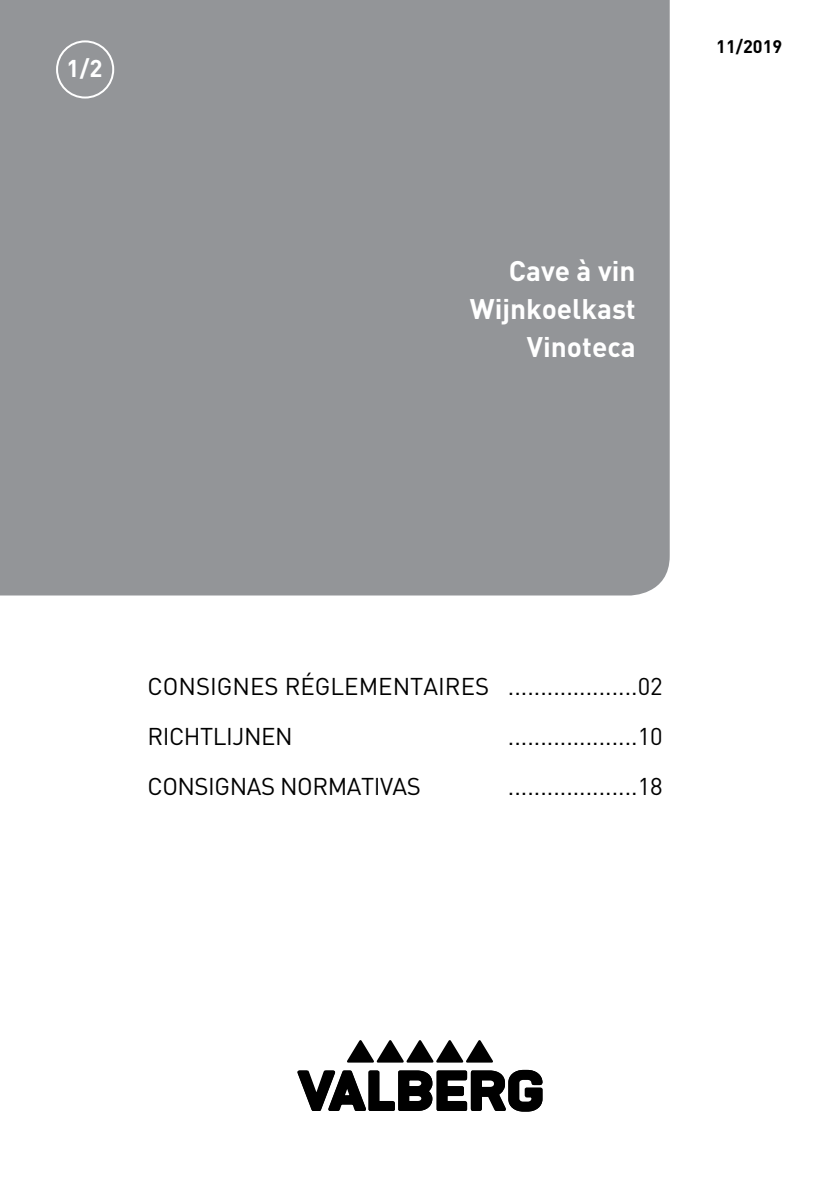
<style>
.page{position:relative;width:840px;height:1191px;background:#fff}
.page>*{position:absolute;margin:0;border:0;box-sizing:border-box;transform-origin:0 0}
.t1{font:700 28px/38px "DIN Pro";color:#fff;text-align:right}
.t2{font:24px "DIN Pro";letter-spacing:-.02em;color:#000}
.t3{font:24px/50px "DIN Pro";color:#000}
.t4{font:700 24px "DIN Pro";color:#fff}
.t5{font:700 18px "DIN Pro";color:#000}
</style>
<div class="page">
<div style="left:0;top:0;width:669px;height:595px;background:#939598"></div>
<svg style="left:347px;top:1040px;width:146px;height:22px"></svg>
<svg style="left:297px;top:1069px;width:246px;height:43px"></svg>
<div style="left:56px;top:40px;width:58px;height:59px;border:2px solid #fff;border-radius:50%"></div>
<p class="t4" style="left:67px;top:52px;width:37px">1/2</p>
<p class="t1" style="left:469px;top:251px;width:167px">Cave à vin<br>Wijnkoelkast<br>Vinoteca</p>
<p class="t5" style="left:716px;top:35px;width:67px">11/2019</p>
<p class="t3" style="left:147px;top:660px;width:516px">CONSIGNES RÉGLEMENTAIRES ....................02<br>RICHTLIJNEN</p>
<p class="t2" style="left:507px;top:719px;width:156px">....................10</p>
<p class="t2" style="left:147px;top:769px;width:275px">CONSIGNAS NORMATIVAS</p>
<p class="t2" style="left:507px;top:769px;width:156px">....................18</p>
</div>
